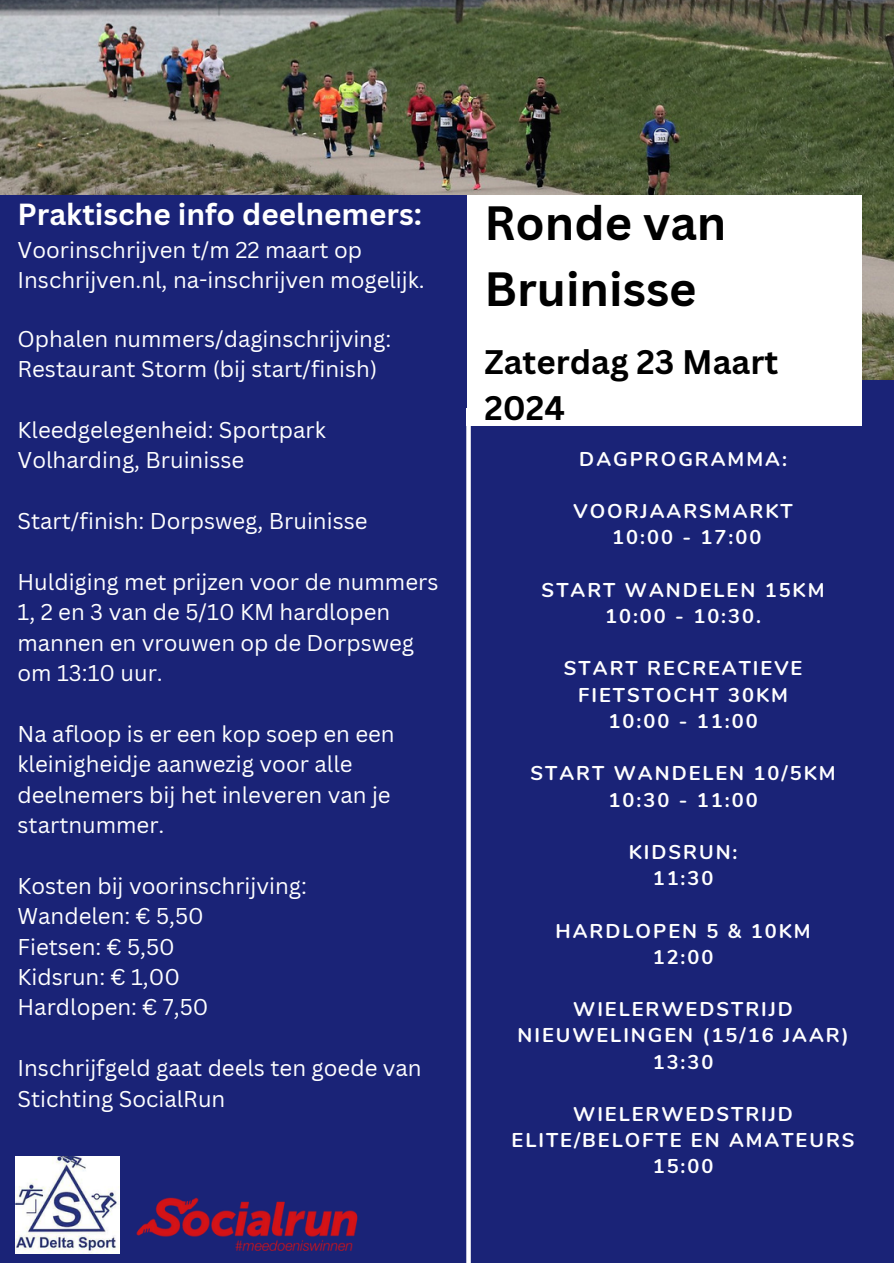
<style>
.page{position:relative;width:894px;height:1264px;background:#fff}
.page>*{position:absolute;margin:0;border:0;box-sizing:border-box;transform-origin:0 0}
.t1{font:700 46.8px/65.2px "Canva Sans";color:#000}
.t2{font:700 33.15px/46.2px "Canva Sans";color:#000}
.t3{font:700 29.7px "Canva Sans";color:#fff}
.t4{font:22.2px/30.3px "Canva Sans";color:#fff}
.t5{font:700 19.95px "Nunito";letter-spacing:.1em;color:#fff}
</style>
<div class="page">
<div style="left:0;top:0;width:893px;height:1262px;background:#1a2377"></div>
<img style="left:0;top:0;width:893px;height:380px">
<div style="left:466px;top:195px;width:394px;height:231px;background:#fff"></div>
<img style="left:15px;top:1156px;width:104px;height:97px">
<img style="left:136px;top:1197px;width:222px;height:54px">
<svg style="left:466px;top:354px;width:4px;height:909px;background:#ebecf3"></svg>
<div style="left:0;top:195px;width:466px;height:213px;background:#1a2377"></div>
<p class="t3" style="left:18px;top:193px;width:406px">Praktische info deelnemers:</p>
<p class="t4" style="left:18px;top:234px;width:408px">Voorinschrijven t/m 22 maart op<br>Inschrijven.nl, na-inschrijven mogelijk.</p>
<p class="t4" style="left:18px;top:323px;width:375px">Ophalen nummers/daginschrijving:<br>Restaurant Storm (bij start/finish)</p>
<p class="t4" style="left:18px;top:414px;width:310px">Kleedgelegenheid: Sportpark<br>Volharding, Bruinisse</p>
<p class="t4" style="left:18px;top:505px;width:351px">Start/finish: Dorpsweg, Bruinisse</p>
<p class="t4" style="left:18px;top:566px;width:422px">Huldiging met prijzen voor de nummers<br>1, 2 en 3 van de 5/10 KM hardlopen mannen en vrouwen op de Dorpsweg om 13:10 uur.</p>
<p class="t4" style="left:18px;top:718px;width:378px">Na afloop is er een kop soep en een kleinigheidje aanwezig voor alle deelnemers bij het inleveren van je startnummer.</p>
<p class="t4" style="left:18px;top:870px;width:291px">Kosten bij voorinschrijving:<br>Wandelen: € 5,50<br>Fietsen: € 5,50<br>Kidsrun: € 1,00<br>Hardlopen: € 7,50</p>
<p class="t4" style="left:18px;top:1052px;width:405px">Inschrijfgeld gaat deels ten goede van<br>Stichting SocialRun</p>
<p class="t1" style="left:484px;top:189px;width:243px">Ronde van<br>Bruinisse</p>
<p class="t2" style="left:484px;top:338px;width:295px">Zaterdag 23 Maart<br>2024</p>
<h3 class="t5" style="left:579px;top:445px;width:209px">DAGPROGRAMMA:</h3>
<h3 class="t5" style="left:573px;top:498px;width:221px">VOORJAARSMARKT</h3>
<h3 class="t5" style="left:612px;top:524px;width:151px">10:00 - 17:00</h3>
<h3 class="t5" style="left:541px;top:576px;width:284px">START WANDELEN 15KM</h3>
<h3 class="t5" style="left:605px;top:603px;width:157px">10:00 - 10:30.</h3>
<h3 class="t5" style="left:563px;top:655px;width:240px">START RECREATIEVE</h3>
<h3 class="t5" style="left:578px;top:681px;width:211px">FIETSTOCHT 30KM</h3>
<h2 class="t5" style="left:608px;top:707px;width:151px">10:00 - 11:00</h2>
<p class="t5" style="left:530px;top:760px;width:306px">START WANDELEN 10/5KM</p>
<p class="t5" style="left:608px;top:786px;width:151px">10:30 - 11:00</p>
<p class="t5" style="left:628px;top:838px;width:110px">KIDSRUN:</p>
<p class="t5" style="left:652px;top:865px;width:62px">11:30</p>
<p class="t5" style="left:555px;top:917px;width:256px">HARDLOPEN 5 &amp; 10KM</p>
<p class="t5" style="left:652px;top:943px;width:62px">12:00</p>
<p class="t5" style="left:573px;top:995px;width:221px">WIELERWEDSTRIJD</p>
<p class="t5" style="left:517px;top:1022px;width:332px">NIEUWELINGEN (15/16 JAAR)</p>
<p class="t5" style="left:652px;top:1048px;width:62px">13:30</p>
<p class="t5" style="left:573px;top:1100px;width:221px">WIELERWEDSTRIJD</p>
<p class="t5" style="left:511px;top:1126px;width:344px">ELITE/BELOFTE EN AMATEURS</p>
<p class="t5" style="left:652px;top:1153px;width:62px">15:00</p>
</div>
